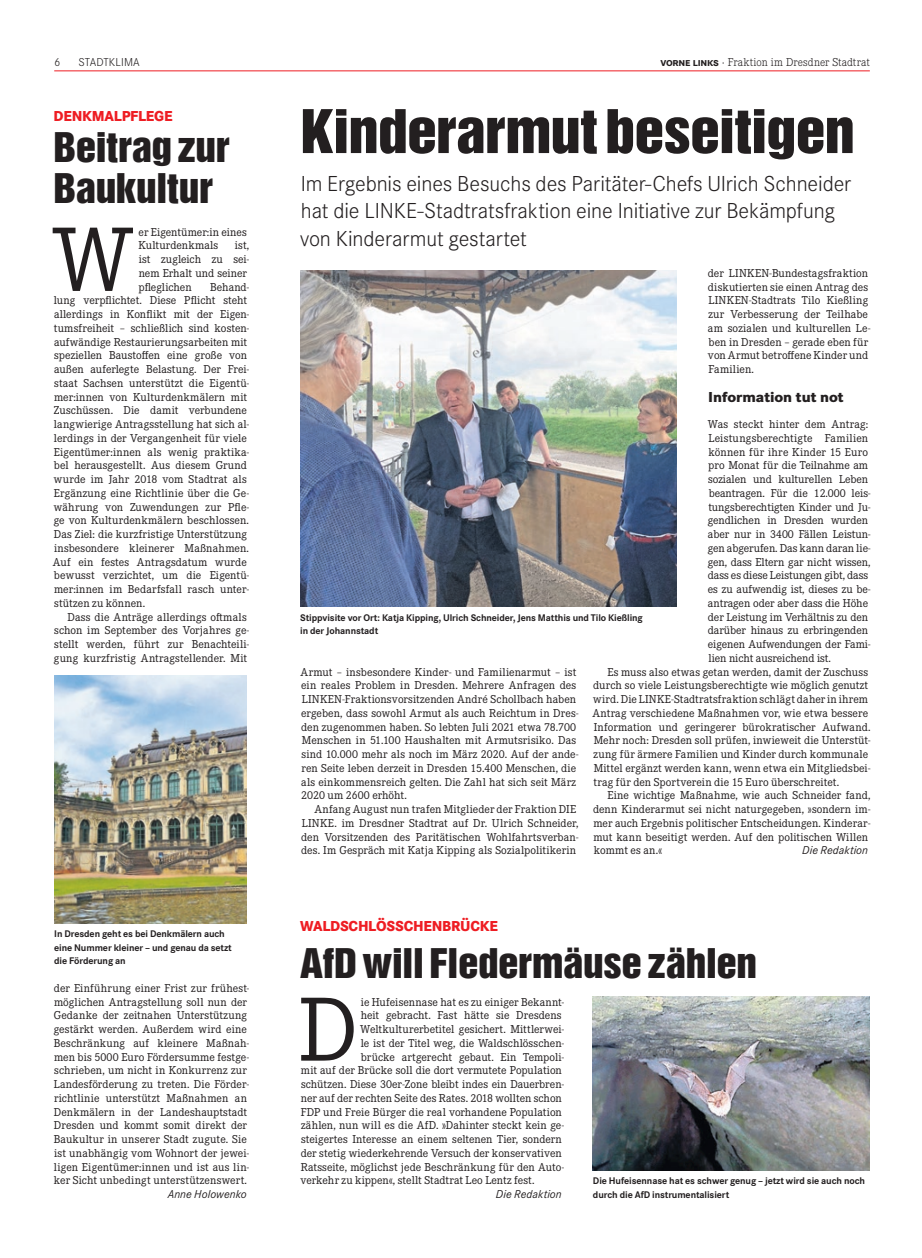
<style>
.page{position:relative;width:922px;height:1258px;background:#fff}
.page>*{position:absolute;margin:0;border:0;box-sizing:border-box;transform-origin:0 0}
.t1{font:94.38px "Corporate E Pro";color:#231f20}
.t2{font:55px "Helvetica Inserat";letter-spacing:-.015em;color:#231f20;scale:1.1 1}
.t3{font:37.5px/41.2px "Helvetica Inserat";letter-spacing:-.01em;color:#231f20;scale:1.1 1}
.t4{font:300 22.5px/27.5px "Corporate S Pro";letter-spacing:-.005em;color:#231f20}
.t5{font:800 15px "Corporate S Pro";letter-spacing:-.015em;color:#ee1d23;scale:.95 1}
.t6{font:800 15px "Corporate S Pro";color:#231f20}
.t7{font:11.88px/13.8px "Corporate E Pro";color:#231f20}
.t8{font:11.88px "Corporate E Pro";letter-spacing:.02em;color:#231f20}
.t9{font:300 11.88px "Corporate E Pro";letter-spacing:.01em;color:#231f20}
.t10{font:italic 11.88px "Corporate S Pro";letter-spacing:.005em;color:#231f20}
.t11{font:11.88px "Corporate E Pro";letter-spacing:.025em;color:#231f20}
.t12{font:300 11.88px "Corporate S Pro";letter-spacing:.01em;color:#231f20}
.t13{font:700 10px/13.8px "Corporate S Pro";letter-spacing:-.01em;color:#231f20}
.s1{font-family:"Corporate S Pro";font-weight:700}
.s2{font-family:"Corporate S Pro"}
</style>
<div class="page">
<hr style="left:54px;top:71px;width:815px;height:1px;background:#ee1d23">
<img style="left:300px;top:271px;width:376px;height:336px">
<img style="left:54px;top:676px;width:193px;height:247px">
<img style="left:593px;top:997px;width:276px;height:174px">
<p class="t12" style="left:54px;top:53px;width:8px">6</p>
<p class="t12" style="left:78px;top:53px;width:63px">STADTKLIMA</p>
<p class="t9" style="left:660px;top:54px;width:211px"><span class="s1">vorne links</span> <span class="s2">·</span> Fraktion im Dresdner Stadtrat</p>
<p class="t5" style="left:53px;top:103px;width:127px">DENKMALPFLEGE</p>
<h3 class="t3" style="left:53px;top:127px;width:161px">Beitrag zur<br>Baukultur</h3>
<h1 class="t1" style="left:52px;top:195px;width:83px">W</h1>
<p class="t7" style="left:138px;top:224px;width:110px">er Eigentümer:in eines<br>Kulturdenkmals</p>
<p class="t7" style="left:138px;top:238px;width:112px;text-indent:96px">ist, ist zugleich zu sei&shy;nem Erhalt und seiner pfleglichen</p>
<p class="t7" style="left:53px;top:279px;width:198px;text-indent:157px">Behand&shy;lung verpflichtet. Diese Pflicht steht allerdings in Konflikt mit der Eigen&shy;tumsfreiheit – schließlich sind kosten&shy;aufwändige Restaurierungsarbeiten mit speziellen Baustoffen eine große von außen auferlegte Belastung. Der Frei&shy;staat Sachsen unterstützt die Eigentü&shy;mer:innen von Kulturdenkmälern mit Zuschüssen. Die damit verbundene langwierige Antragsstellung hat sich al&shy;lerdings in der Vergangenheit für viele Eigentümer:innen als wenig praktika&shy;bel herausgestellt. Aus diesem Grund wurde im Jahr 2018 vom Stadtrat als Ergänzung eine Richtlinie über die Ge&shy;währung von Zuwendungen zur Pfle&shy;ge von Kulturdenkmälern beschlossen.<br>Das Ziel: die kurzfristige Unterstützung insbesondere kleinerer Maßnahmen.<br>Auf ein festes Antragsdatum wurde bewusst verzichtet, um die Eigentü&shy;mer:innen im Bedarfsfall rasch unter&shy;stützen zu können.</p>
<p class="t7" style="left:54px;top:609px;width:197px;text-indent:14px">Dass die Anträge allerdings oftmals schon im September des Vorjahres ge&shy;stellt werden, führt zur Benachteili&shy;gung kurzfristig Antragstellender. Mit</p>
<p class="t13" style="left:54px;top:926px;width:179px">In Dresden geht es bei Denkmälern auch eine Nummer kleiner – und genau da setzt die Förderung an</p>
<p class="t7" style="left:54px;top:980px;width:197px">der Einführung einer Frist zur frühest&shy;möglichen Antragstellung soll nun der Gedanke der zeitnahen Unterstützung gestärkt werden. Außerdem wird eine Beschränkung auf kleinere Maßnah&shy;men bis 5000 Euro Fördersumme festge&shy;schrieben, um nicht in Konkurrenz zur Landesförderung zu treten. Die Förder&shy;richtlinie unterstützt Maßnahmen an Denkmälern in der Landeshauptstadt Dresden und kommt somit direkt der Baukultur in unserer Stadt zugute. Sie ist unabhängig vom Wohnort der jewei&shy;ligen Eigentümer:innen und ist aus lin&shy;ker Sicht unbedingt unterstützenswert.</p>
<p class="t10" style="left:168px;top:1186px;width:81px">Anne Holowenko</p>
<h2 class="t2" style="left:300px;top:99px;width:505px">Kinderarmut beseitigen</h2>
<h3 class="t4" style="left:300px;top:168px;width:552px">Im Ergebnis eines Besuchs des Paritäter-Chefs Ulrich Schneider hat die LINKE-Stadtratsfraktion eine Initiative zur Bekämpfung von Kinderarmut gestartet</h3>
<p class="t7" style="left:707px;top:265px;width:164px">der LINKEN-Bundestagsfraktion diskutierten sie einen Antrag des<br>LINKEN-Stadtrats Tilo Kießling zur Verbesserung der Teilhabe am sozialen und kulturellen Le&shy;ben in Dresden – gerade eben für von Armut betroffene Kinder und<br>Familien.</p>
<p class="t6" style="left:708px;top:385px;width:137px">Information tut not</p>
<p class="t7" style="left:707px;top:417px;width:162px">Was steckt hinter dem Antrag:</p>
<p class="t8" style="left:708px;top:430px;width:161px">Leistungsberechtigte Familien</p>
<p class="t11" style="left:708px;top:444px;width:161px">können für ihre Kinder 15 Euro</p>
<p class="t7" style="left:708px;top:458px;width:161px">pro Monat für die Teilnahme am</p>
<p class="t7" style="left:708px;top:472px;width:161px">sozialen und kulturellen Leben</p>
<p class="t7" style="left:708px;top:485px;width:163px">beantragen. Für die 12.000 leis-</p>
<p class="t7" style="left:708px;top:499px;width:163px">tungsberechtigten Kinder und Ju-</p>
<p class="t7" style="left:707px;top:513px;width:162px">gendlichen in Dresden wurden</p>
<p class="t7" style="left:707px;top:527px;width:164px">aber nur in 3400 Fällen Leistun-</p>
<p class="t7" style="left:707px;top:540px;width:164px">gen abgerufen. Das kann daran lie-</p>
<p class="t7" style="left:707px;top:554px;width:164px">gen, dass Eltern gar nicht wissen,</p>
<p class="t7" style="left:707px;top:568px;width:162px">dass es diese Leistungen gibt, dass</p>
<p class="t7" style="left:707px;top:582px;width:164px">es zu aufwendig ist, dieses zu be-</p>
<p class="t7" style="left:707px;top:595px;width:162px">antragen oder aber dass die Höhe</p>
<p class="t7" style="left:707px;top:609px;width:162px">der Leistung im Verhältnis zu den</p>
<p class="t7" style="left:707px;top:623px;width:162px">darüber hinaus zu erbringenden</p>
<p class="t7" style="left:707px;top:637px;width:164px">eigenen Aufwendungen der Fami-</p>
<p class="t7" style="left:708px;top:650px;width:124px">lien nicht ausreichend ist.</p>
<p class="t7" style="left:607px;top:664px;width:262px">Es muss also etwas getan werden, damit der Zuschuss</p>
<p class="t7" style="left:593px;top:678px;width:277px">durch so viele Leistungsberechtigte wie möglich genutzt</p>
<p class="t8" style="left:593px;top:691px;width:276px">wird. Die LINKE-Stadtratsfraktion schlägt daher in ihrem</p>
<p class="t7" style="left:592px;top:705px;width:277px">Antrag verschiedene Maßnahmen vor, wie etwa bessere</p>
<p class="t7" style="left:593px;top:719px;width:278px">Information und geringerer bürokratischer Aufwand.</p>
<p class="t7" style="left:593px;top:733px;width:278px">Mehr noch: Dresden soll prüfen, inwieweit die Unterstüt-</p>
<p class="t8" style="left:593px;top:746px;width:276px">zung für ärmere Familien und Kinder durch kommunale</p>
<p class="t7" style="left:593px;top:760px;width:278px">Mittel ergänzt werden kann, wenn etwa ein Mitgliedsbei-</p>
<p class="t7" style="left:593px;top:774px;width:247px">trag für den Sportverein die 15 Euro überschreitet.</p>
<p class="t7" style="left:607px;top:788px;width:264px">Eine wichtige Maßnahme, wie auch Schneider fand,</p>
<p class="t7" style="left:593px;top:802px;width:279px">denn Kinderarmut sei nicht naturgegeben, »sondern im-</p>
<p class="t7" style="left:593px;top:815px;width:278px">mer auch Ergebnis politischer Entscheidungen. Kinderar-</p>
<p class="t7" style="left:593px;top:829px;width:276px">mut kann beseitigt werden. Auf den politischen Willen</p>
<p class="t7" style="left:593px;top:843px;width:70px">kommt es an.«</p>
<p class="t10" style="left:802px;top:842px;width:67px">Die Redaktion</p>
<p class="t13" style="left:300px;top:610px;width:344px">Stippvisite vor Ort: Katja Kipping, Ulrich Schneider, Jens Matthis und Tilo Kießling in der Johannstadt</p>
<p class="t7" style="left:300px;top:664px;width:279px">Armut – insbesondere Kinder- und Familienarmut – ist ein reales Problem in Dresden. Mehrere Anfragen des LINKEN-Fraktionsvorsitzenden André Schollbach haben ergeben, dass sowohl Armut als auch Reichtum in Dres&shy;den zugenommen haben. So lebten Juli 2021 etwa 78.700<br>Menschen in 51.100 Haushalten mit Armutsrisiko. Das sind 10.000 mehr als noch im März 2020. Auf der ande&shy;ren Seite leben derzeit in Dresden 15.400 Menschen, die als einkommensreich gelten. Die Zahl hat sich seit März 2020 um 2600 erhöht.</p>
<p class="t7" style="left:301px;top:802px;width:279px;text-indent:13px">Anfang August nun trafen Mitglieder der Fraktion DIE LINKE. im Dresdner Stadtrat auf Dr. Ulrich Schneider, den Vorsitzenden des Paritätischen Wohlfahrtsverban&shy;des. Im Gespräch mit Katja Kipping als Sozialpolitikerin</p>
<p class="t5" style="left:300px;top:914px;width:210px">WALDSCHLÖSSCHENBRÜCKE</p>
<h3 class="t3" style="left:300px;top:943px;width:417px">AfD will Fledermäuse zählen</h3>
<h1 class="t1" style="left:298px;top:965px;width:60px">D</h1>
<p class="t7" style="left:361px;top:994px;width:205px">ie Hufeisennase hat es zu einiger Bekannt-</p>
<p class="t7" style="left:360px;top:1008px;width:202px">heit gebracht. Fast hätte sie Dresdens</p>
<p class="t7" style="left:360px;top:1022px;width:205px">Weltkulturerbetitel gesichert. Mittlerwei-</p>
<p class="t7" style="left:360px;top:1035px;width:205px">le ist der Titel weg, die Waldschlösschen-</p>
<p class="t7" style="left:361px;top:1049px;width:205px">brücke artgerecht gebaut. Ein Tempoli-</p>
<p class="t7" style="left:301px;top:1063px;width:262px">mit auf der Brücke soll die dort vermutete Population</p>
<p class="t7" style="left:301px;top:1077px;width:264px">schützen. Diese 30er-Zone bleibt indes ein Dauerbren-</p>
<p class="t7" style="left:301px;top:1090px;width:262px">ner auf der rechten Seite des Rates. 2018 wollten schon</p>
<p class="t7" style="left:300px;top:1104px;width:262px">FDP und Freie Bürger die real vorhandene Population</p>
<p class="t7" style="left:301px;top:1118px;width:264px">zählen, nun will es die AfD. »Dahinter steckt kein ge-</p>
<p class="t7" style="left:301px;top:1132px;width:262px">steigertes Interesse an einem seltenen Tier, sondern</p>
<p class="t7" style="left:301px;top:1145px;width:262px">der stetig wiederkehrende Versuch der konservativen</p>
<p class="t7" style="left:300px;top:1159px;width:265px">Ratsseite, möglichst jede Beschränkung für den Auto-</p>
<p class="t7" style="left:300px;top:1173px;width:235px">verkehr zu kippen«, stellt Stadtrat Leo Lentz fest.</p>
<p class="t10" style="left:495px;top:1186px;width:67px">Die Redaktion</p>
<p class="t13" style="left:593px;top:1173px;width:273px">Die Hufeisennase hat es schwer genug – jetzt wird sie auch noch durch die AfD instrumentalisiert</p>
</div>
